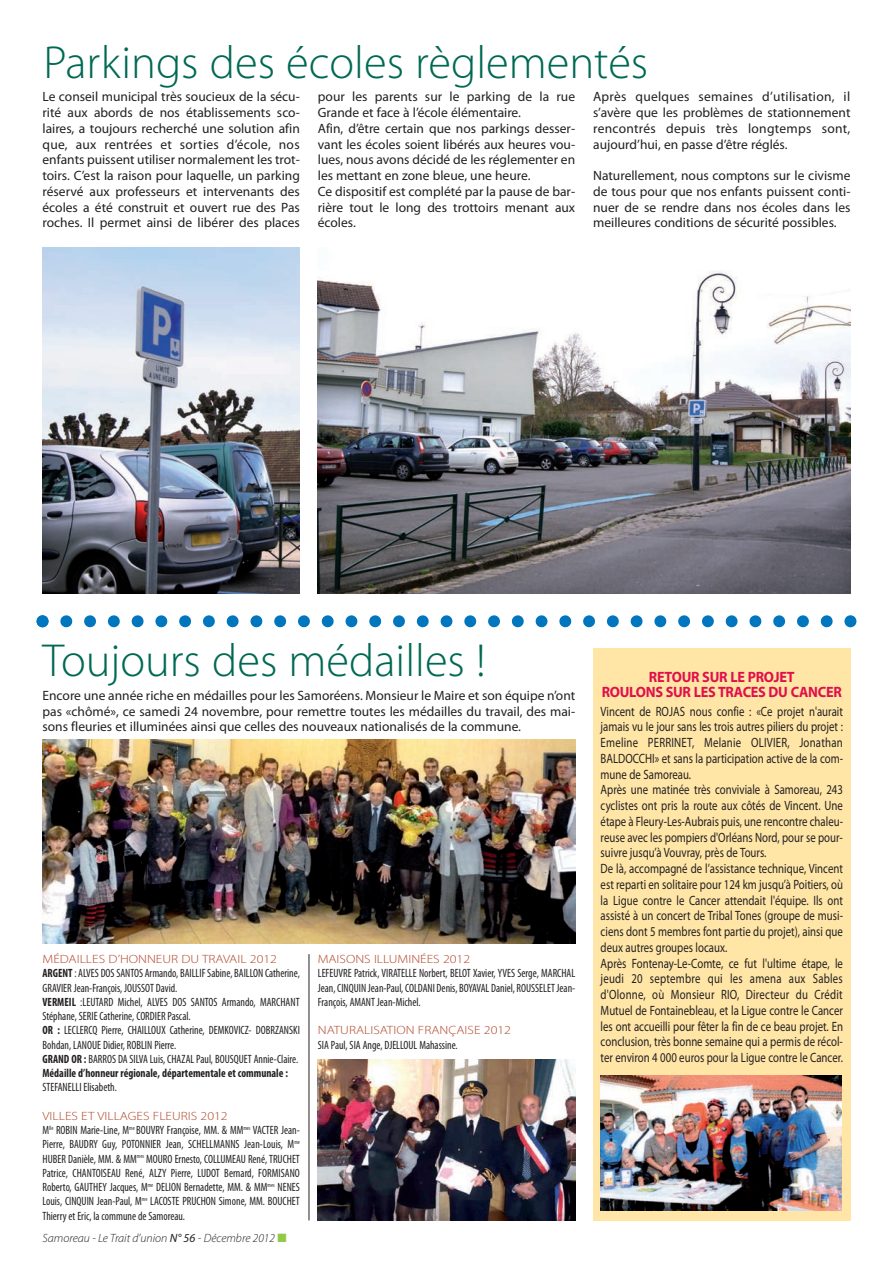
<style>
.page{position:relative;width:893px;height:1263px;background:#fff}
.page>*{position:absolute;margin:0;border:0;box-sizing:border-box;transform-origin:0 0}
.t1{font:300 46.5px "Myriad Pro";color:#006953}
.t2{font:700 15px/15px "Myriad Pro";letter-spacing:-.015em;color:#e0104b;text-align:center;scale:.95 1}
.t3{font:13.5px/15.8px "Myriad Pro";color:#231f20;text-align:justify}
.t4{font:13.5px/15.8px "Myriad Pro";color:#231f20;scale:.8 1}
.t5{font:condensed 12px/14.2px "Myriad Pro";color:#231f20;scale:.93 1}
.t6{font:300 12px "Myriad Pro";color:#b14427;scale:1.16 1}
.t7{font:italic 300 12px "Myriad Pro";color:#231f20}
.s1{font-weight:300;font-stretch:normal;color:#b14427}
.s2{font-weight:700}
.s3{font-weight:400}
.s4{color:#92c947}
</style>
<div class="page">
<div style="left:593px;top:648px;width:257px;height:572px;background:#ffe6a7"></div>
<svg style="left:37px;top:615px;width:796px;height:12px"></svg>
<svg style="left:844px;top:615px;width:12px;height:12px"></svg>
<img style="left:318px;top:270px;width:532px;height:324px">
<img style="left:43px;top:248px;width:257px;height:346px">
<img style="left:43px;top:740px;width:532px;height:203px">
<img style="left:318px;top:1059px;width:257px;height:161px">
<hr style="left:309px;top:954px;width:1px;height:266px;background:#231f20">
<img style="left:600px;top:1075px;width:242px;height:136px">
<h1 class="t1" style="left:44px;top:45px;width:606px">Parkings des écoles règlementés</h1>
<p class="t3" style="left:43px;top:90px;width:259px">Le conseil municipal très soucieux de la sécu&shy;rité aux abords de nos établissements sco&shy;laires, a toujours recherché une solution afin que, aux rentrées et sorties d’école, nos enfants puissent utiliser normalement les trot&shy;toirs. C’est la raison pour laquelle, un parking réservé aux professeurs et intervenants des écoles a été construit et ouvert rue des Pas roches. Il permet ainsi de libérer des places</p>
<p class="t3" style="left:318px;top:90px;width:259px;text-align:left">pour les parents sur le parking de la rue Grande et face à l’école élémentaire.<br>Afin, d’être certain que nos parkings desser&shy;vant les écoles soient libérés aux heures vou&shy;lues, nous avons décidé de les réglementer en les mettant en zone bleue, une heure.<br>Ce dispositif est complété par la pause de bar&shy;rière tout le long des trottoirs menant aux écoles.</p>
<p class="t3" style="left:593px;top:90px;width:259px">Après quelques semaines d’utilisation, il s’avère que les problèmes de stationnement rencontrés depuis très longtemps sont, aujourd’hui, en passe d’être réglés.</p>
<p class="t3" style="left:593px;top:169px;width:259px">Naturellement, nous comptons sur le civisme de tous pour que nos enfants puissent conti&shy;nuer de se rendre dans nos écoles dans les meilleures conditions de sécurité possibles.</p>
<h1 class="t1" style="left:43px;top:643px;width:445px">Toujours des médailles !</h1>
<p class="t3" style="left:43px;top:688px;width:534px">Encore une année riche en médailles pour les Samoréens. Monsieur le Maire et son équipe n’ont pas «chômé», ce samedi 24 novembre, pour remettre toutes les médailles du travail, des mai&shy;sons fleuries et illuminées ainsi que celles des nouveaux nationalisés de la commune.</p>
<p class="t5" style="left:43px;top:953px;width:278px"><span class="s1">MÉDAILLES D’HONNEUR DU TRAVAIL 2012<br></span><span class="s2">ARGENT</span>: ALVES DOS SANTOS Armando, BAILLIF Sabine, BAILLON Catherine, GRAVIER Jean-François, JOUSSOT David.<br><span class="s2">VERMEIL</span> :LEUTARD Michel, ALVES DOS SANTOS Armando, MARCHANT Stéphane, SERIE Catherine, CORDIER Pascal.<br><span class="s2">OR :</span> LECLERCQ Pierre, CHAILLOUX Catherine, DEMKOVICZ- DOBRZANSKI Bohdan, LANOUE Didier, ROBLIN Pierre.<br><span class="s2">GRAND OR :</span> BARROS DA SILVA Luis, CHAZAL Paul, BOUSQUET Annie-Claire.<br><span class="s2">Médaille d’honneur régionale, départementale et communale :</span></p>
<p class="t5" style="left:43px;top:1081px;width:82px">STEFANELLI Elisabeth.</p>
<p class="t5" style="left:43px;top:1110px;width:278px"><span class="s1">VILLES ET VILLAGES FLEURIS 2012<br></span>M<sup>lle</sup> ROBIN Marie-Line, M<sup>me</sup> BOUVRY Françoise, MM. &amp; MM<sup>mes</sup> VACTER Jean-Pierre, BAUDRY Guy, POTONNIER Jean, SCHELLMANNS Jean-Louis, M<sup>me </sup>HUBER Danièle, MM. &amp; MM<sup>mes</sup> MOURO Ernesto, COLLUMEAU René, TRUCHET Patrice, CHANTOISEAU René, ALZY Pierre, LUDOT Bernard, FORMISANO Roberto, GAUTHEY Jacques, M<sup>me</sup> DELION Bernadette, MM. &amp; MM<sup>mes</sup> NENES Louis, CINQUIN Jean-Paul, M<sup>me</sup> LACOSTE PRUCHON Simone, MM. BOUCHET Thierry et Eric, la commune de Samoreau.</p>
<p class="t7" style="left:43px;top:1234px;width:245px">Samoreau - Le Trait d’union <span class="s3">N° 56</span> - Décembre 2012 <span class="s4">■</span></p>
<p class="t6" style="left:318px;top:955px;width:133px">MAISONS ILLUMINÉES 2012</p>
<p class="t5" style="left:318px;top:967px;width:278px;text-align:justify">LEFEUVRE Patrick, VIRATELLE Norbert, BELOT Xavier, YVES Serge, MARCHAL Jean, CINQUIN Jean-Paul, COLDANI Denis, BOYAVAL Daniel, ROUSSELET Jean-François, AMANT Jean-Michel.</p>
<p class="t6" style="left:318px;top:1026px;width:168px">NATURALISATION FRANÇAISE 2012</p>
<p class="t5" style="left:318px;top:1038px;width:152px">SIA Paul, SIA Ange, DJELLOUL Mahassine.</p>
<p class="t2" style="left:602px;top:671px;width:254px">RETOUR SUR LE PROJET<br>ROULONS SUR LES TRACES DU CANCER</p>
<p class="t4" style="left:601px;top:704px;width:304px">Vincent de ROJAS nous confie : «Ce projet n'aurait jamais vu Ie jour sans les trois autres piliers du projet :<br>Emeline PERRINET, Melanie OLIVIER, Jonathan BALDOCCHI» et sans la participation active de la com&shy;mune de Samoreau.<br>Après une matinée très conviviale à Samoreau, 243 cyclistes ont pris la route aux côtés de Vincent. Une étape à Fleury-Les-Aubrais puis, une rencontre chaleu&shy;reuse avec les pompiers d'Orléans Nord, pour se pour&shy;suivre jusqu’à Vouvray, près de Tours.<br>De là, accompagné de l’assistance technique, Vincent est reparti en solitaire pour 124 km jusqu’à Poitiers, où la Ligue contre le Cancer attendait l'équipe. Ils ont assisté à un concert de Tribal Tones (groupe de musi&shy;ciens dont 5 membres font partie du projet), ainsi que deux autres groupes locaux.<br>Après Fontenay-Le-Comte, ce fut l'ultime étape, le jeudi 20 septembre qui les amena aux Sables d'Olonne, où Monsieur RIO, Directeur du Crédit Mutuel de Fontainebleau, et la Ligue contre le Cancer les ont accueilli pour fêter la fin de ce beau projet. En conclusion, très bonne semaine qui a permis de récol&shy;ter environ 4 000 euros pour la Ligue contre le Cancer.</p>
</div>
